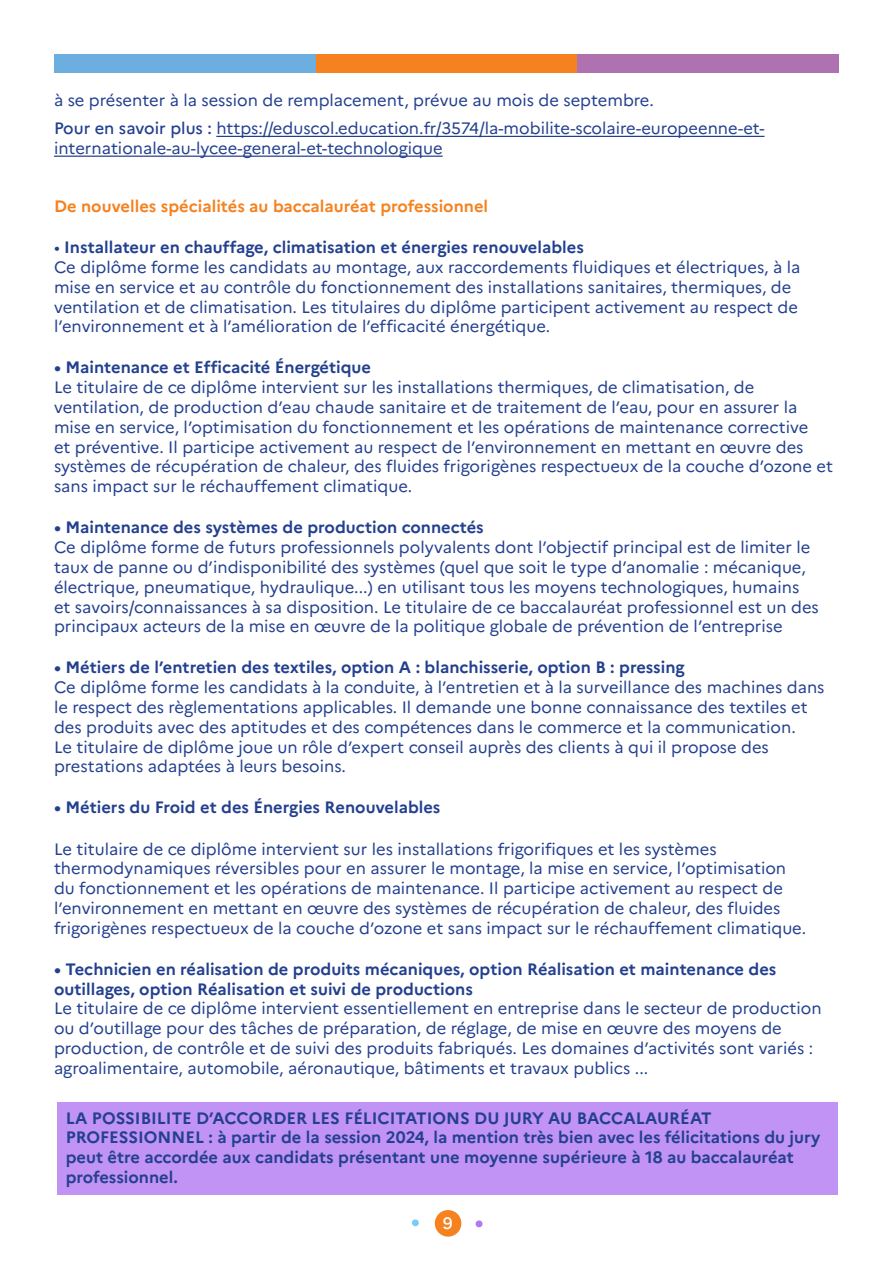
<style>
.page{position:relative;width:893px;height:1263px;background:#fff}
.page>*{position:absolute;margin:0;border:0;box-sizing:border-box;transform-origin:0 0}
.t1{font:54px "Marianne";color:#78ccf5}
.t2{font:54px "Marianne";color:#b078f2}
.t3{font:16.5px/19.8px "Marianne";color:#23408f}
.t4{font:700 16.5px/19.8px "Marianne";color:#23408f}
.t5{font:700 16.5px "Marianne";color:#f5821f}
.t6{font:500 16.5px "Marianne";color:#fff}
.s1{font-weight:500}
.s2{font-weight:700}
</style>
<div class="page">
<div style="left:435px;top:1210px;width:26px;height:26px;background:#f5821f;border-radius:50%"></div>
<div style="left:54px;top:54px;width:262px;height:18px;background:#6caedf"></div>
<div style="left:317px;top:54px;width:261px;height:18px;background:#f5821f"></div>
<div style="left:577px;top:54px;width:262px;height:18px;background:#af72b1"></div>
<hr style="left:216px;top:136px;width:548px;height:1px;background:#23408f">
<hr style="left:54px;top:156px;width:389px;height:1px;background:#23408f">
<div style="left:57px;top:1103px;width:781px;height:92px;background:#c093f5"></div>
<p class="t3" style="left:54px;top:86px;width:712px;line-height:28.3px">à se présenter à la session de remplacement, prévue au mois de septembre.<br><span class="s1">Pour en savoir plus :</span> https://eduscol.education.fr/3574/la-mobilite-scolaire-europeenne-et-</p>
<p class="t3" style="left:54px;top:138px;width:390px">internationale-au-lycee-general-et-technologique</p>
<p class="t5" style="left:54px;top:196px;width:436px">De nouvelles spécialités au baccalauréat professionnel</p>
<p class="t3" style="left:54px;top:237px;width:748px">• <span class="s2">Installateur en chauffage, climatisation et énergies renouvelables<br></span>Ce diplôme forme les candidats au montage, aux raccordements fluidiques et électriques, à la mise en service et au contrôle du fonctionnement des installations sanitaires, thermiques, de ventilation et de climatisation. Les titulaires du diplôme participent activement au respect de l’environnement et à l’amélioration de l’efficacité énergétique.</p>
<p class="t4" style="left:54px;top:358px;width:319px">• Maintenance et Efficacité Énergétique</p>
<p class="t3" style="left:54px;top:377px;width:781px">Le titulaire de ce diplôme intervient sur les installations thermiques, de climatisation, de ventilation, de production d’eau chaude sanitaire et de traitement de l’eau, pour en assurer la mise en service, l’optimisation du fonctionnement et les opérations de maintenance corrective<br>et préventive. Il participe activement au respect de l’environnement en mettant en œuvre des systèmes de récupération de chaleur, des fluides frigorigènes respectueux de la couche d’ozone et sans impact sur le réchauffement climatique.</p>
<p class="t4" style="left:54px;top:517px;width:431px">• Maintenance des systèmes de production connectés</p>
<p class="t3" style="left:54px;top:537px;width:766px">Ce diplôme forme de futurs professionnels polyvalents dont l’objectif principal est de limiter le taux de panne ou d’indisponibilité des systèmes (quel que soit le type d’anomalie : mécanique, électrique, pneumatique, hydraulique...) en utilisant tous les moyens technologiques, humains et savoirs/connaissances à sa disposition. Le titulaire de ce baccalauréat professionnel est un des principaux acteurs de la mise en œuvre de la politique globale de prévention de l’entreprise</p>
<p class="t4" style="left:54px;top:657px;width:632px">• Métiers de l’entretien des textiles, option A : blanchisserie, option B : pressing</p>
<p class="t3" style="left:54px;top:677px;width:772px">Ce diplôme forme les candidats à la conduite, à l’entretien et à la surveillance des machines dans le respect des règlementations applicables. Il demande une bonne connaissance des textiles et des produits avec des aptitudes et des compétences dans le commerce et la communication.<br>Le titulaire de diplôme joue un rôle d’expert conseil auprès des clients à qui il propose des prestations adaptées à leurs besoins.</p>
<p class="t4" style="left:54px;top:798px;width:388px">• Métiers du Froid et des Énergies Renouvelables</p>
<p class="t3" style="left:54px;top:839px;width:754px">Le titulaire de ce diplôme intervient sur les installations frigorifiques et les systèmes thermodynamiques réversibles pour en assurer le montage, la mise en service, l’optimisation du fonctionnement et les opérations de maintenance. Il participe activement au respect de l’environnement en mettant en œuvre des systèmes de récupération de chaleur, des fluides frigorigènes respectueux de la couche d’ozone et sans impact sur le réchauffement climatique.</p>
<p class="t4" style="left:54px;top:959px;width:724px">• Technicien en réalisation de produits mécaniques, option Réalisation et maintenance des outillages, option Réalisation et suivi de productions</p>
<p class="t3" style="left:54px;top:998px;width:769px">Le titulaire de ce diplôme intervient essentiellement en entreprise dans le secteur de production ou d’outillage pour des tâches de préparation, de réglage, de mise en œuvre des moyens de production, de contrôle et de suivi des produits fabriqués. Les domaines d’activités sont variés : agroalimentaire, automobile, aéronautique, bâtiments et travaux publics ...</p>
<p class="t4" style="left:66px;top:1108px;width:756px">LA POSSIBILITE D’ACCORDER LES FÉLICITATIONS DU JURY AU BACCALAURÉAT PROFESSIONNEL : à partir de la session 2024, la mention très bien avec les félicitations du jury peut être accordée aux candidats présentant une moyenne supérieure à 18 au baccalauréat professionnel.</p>
<h1 class="t1" style="left:408px;top:1173px;width:16px">.</h1>
<p class="t6" style="left:443px;top:1212px;width:11px">9</p>
<h1 class="t2" style="left:472px;top:1174px;width:16px">.</h1>
</div>
